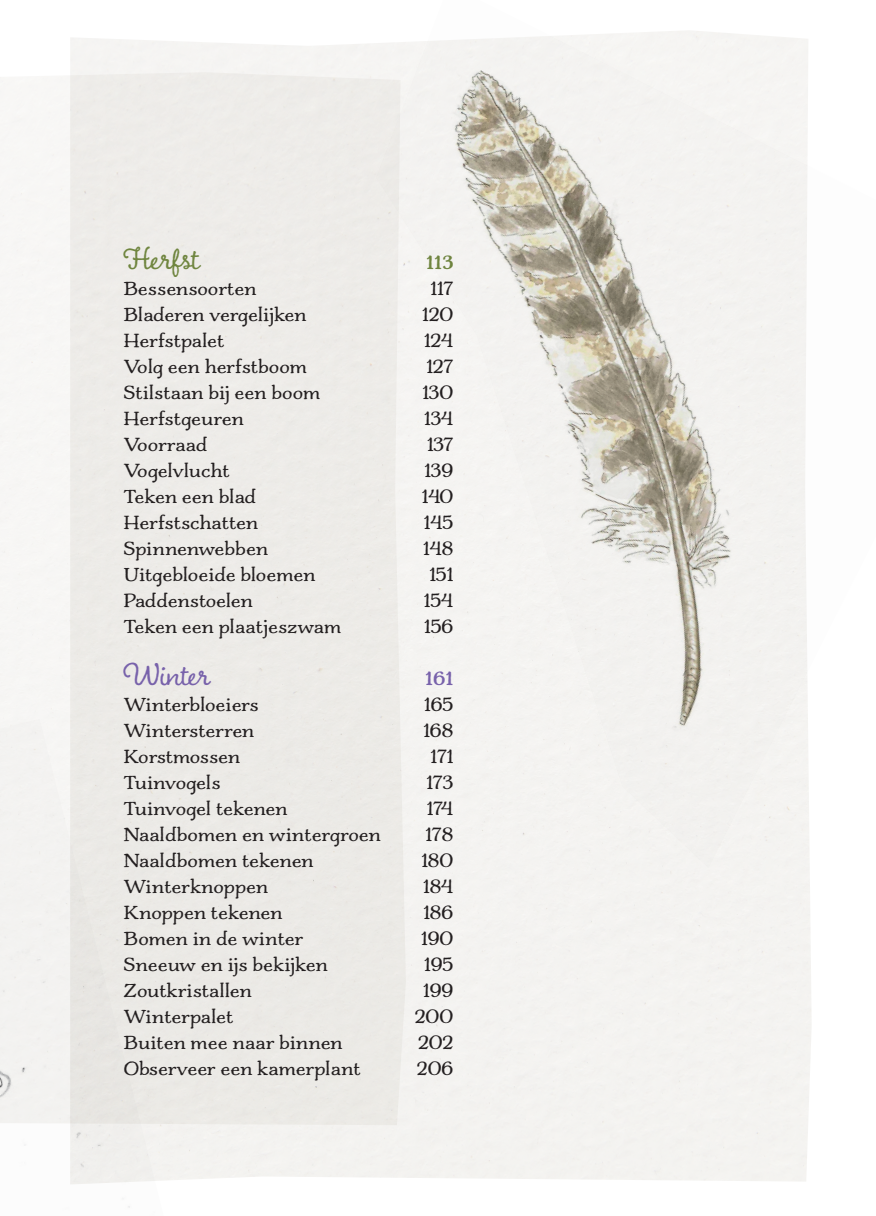
<style>
.page{position:relative;width:876px;height:1216px;background:#fff}
.page>*{position:absolute;margin:0;border:0;box-sizing:border-box;transform-origin:0 0}
.t1{font:34px "Charcuterie Cursive";color:#708640}
.t2{font:34px "Charcuterie Cursive";color:#7862ab}
.t3{font:20px/26px "Charcuterie Serif";color:#231f20}
.t4{font:20px/26px "Charcuterie Serif";letter-spacing:-.02em;color:#231f20}
.t5{font:700 20px "Charcuterie Serif";color:#708640}
.t6{font:700 20px "Charcuterie Serif";color:#7862ab}
</style>
<div class="page">
<img style="left:0;top:72px;width:405px;height:1053px">
<img style="left:376px;top:30px;width:434px;height:838px">
<h1 class="t1" style="left:123px;top:237px;width:79px">Herfst</h1>
<p class="t4" style="left:123px;top:275px;width:219px">Bessensoorten<br>Bladeren vergelijken<br>Herfstpalet<br>Volg een herfstboom<br>Stilstaan bij een boom<br>Herfstgeuren<br>Voorraad<br>Vogelvlucht<br>Teken een blad<br>Herfstschatten<br>Spinnenwebben<br>Uitgebloeide bloemen<br>Paddenstoelen<br>Teken een plaatjeszwam</p>
<h1 class="t2" style="left:123px;top:653px;width:89px">Winter</h1>
<p class="t3" style="left:123px;top:691px;width:259px">Winterbloeiers<br>Wintersterren<br>Korstmossen<br>Tuinvogels<br>Tuinvogel tekenen<br>Naaldbomen en wintergroen<br>Naaldbomen tekenen<br>Winterknoppen<br>Knoppen tekenen<br>Bomen in de winter<br>Sneeuw en ijs bekijken<br>Zoutkristallen<br>Winterpalet<br>Buiten mee naar binnen<br>Observeer een kamerplant</p>
<p class="t5" style="left:426px;top:250px;width:28px">113</p>
<p class="t3" style="left:421px;top:275px;width:33px;text-align:center">117<br>120<br>124<br>127<br>130<br>134<br>137<br>139<br>140<br>145<br>148<br>151<br>154<br>156</p>
<p class="t6" style="left:425px;top:666px;width:29px">161</p>
<p class="t3" style="left:414px;top:691px;width:40px;text-align:right">165<br>168<br>171<br>173<br>174<br>178<br>180<br>184<br>186<br>190<br>195<br>199<br>200<br>202<br>206</p>
</div>
